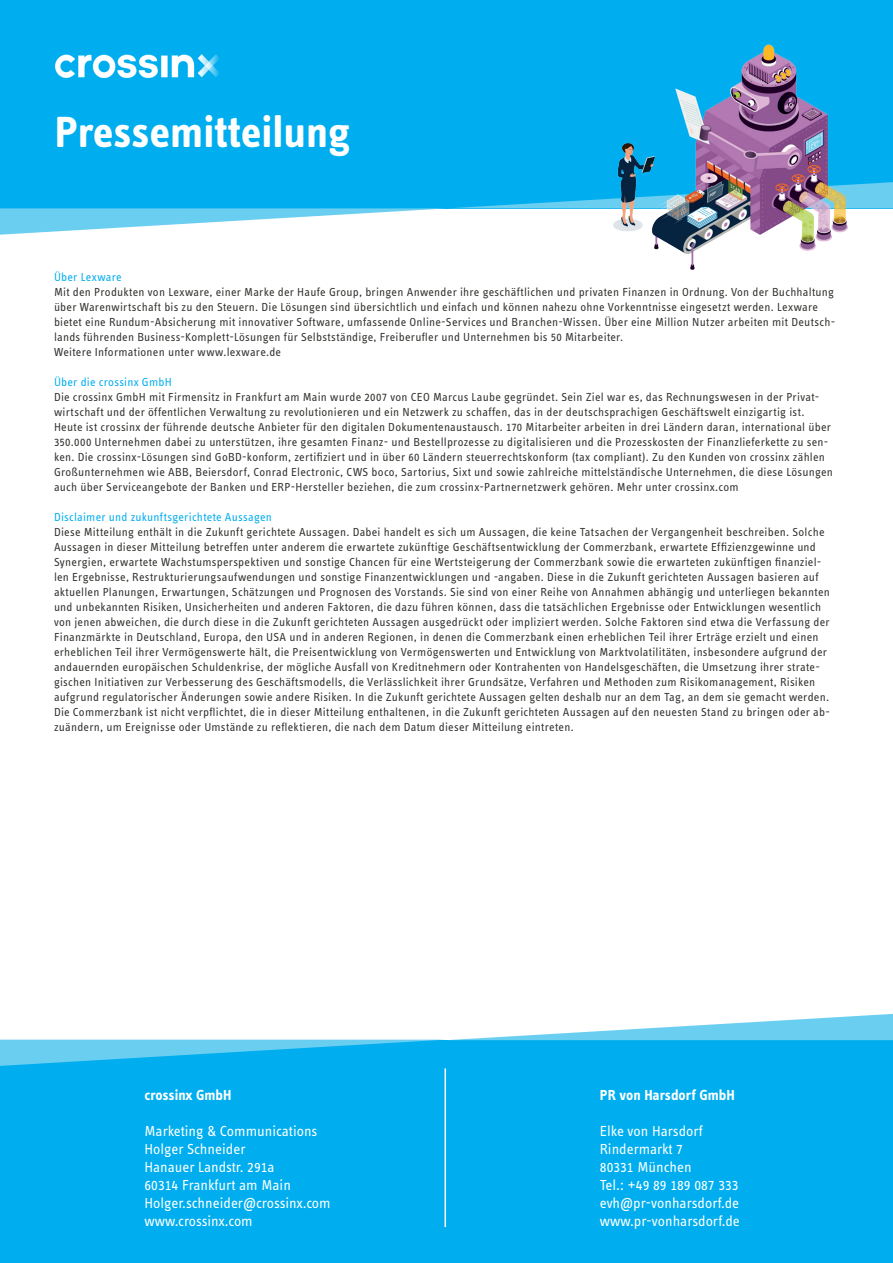
<style>
.page{position:relative;width:893px;height:1263px;background:#fff}
.page>*{position:absolute;margin:0;border:0;box-sizing:border-box;transform-origin:0 0}
.t1{font:45px "Info Text Bold Tf";color:#fff}
.t2{font:15px/18px "Info Text Regular Tf";color:#fff}
.t3{font:15px "Info Text Bold Tf";color:#fff}
.t4{font:12px/15px "Info Text Regular Tf";letter-spacing:.02em;color:#31342f}
.t5{font:12px "Info Text Regular Tf";letter-spacing:.02em;color:#00aeef}
</style>
<div class="page">
<div style="left:0;top:1040px;width:893px;height:223px;background:#00aeef"></div>
<div style="left:0;top:0;width:893px;height:208px;background:#00aeef"></div>
<hr style="left:444px;top:1068px;width:2px;height:159px;background:#fff">
<img style="left:55px;top:54px;width:164px;height:23px">
<svg style="left:0;top:182px;width:893px;height:53px"></svg>
<img style="left:611px;top:44px;width:238px;height:226px">
<svg style="left:0;top:1014px;width:893px;height:52px"></svg>
<h1 class="t1" style="left:55px;top:106px;width:297px">Pressemitteilung</h1>
<p class="t5" style="left:54px;top:270px;width:69px">Über Lexware</p>
<p class="t4" style="left:54px;top:284px;width:783px">Mit den Produkten von Lexware, einer Marke der Haufe Group, bringen Anwender ihre geschäftlichen und privaten Finanzen in Ordnung. Von der Buchhaltung über Warenwirtschaft bis zu den Steuern. Die Lösungen sind übersichtlich und einfach und können nahezu ohne Vorkenntnisse eingesetzt werden. Lexware bietet eine Rundum-Absicherung mit innovativer Software, umfassende Online-Services und Branchen-Wissen. Über eine Million Nutzer arbeiten mit Deutsch&shy;lands führenden Business-Komplett-Lösungen für Selbstständige, Freiberufler und Unternehmen bis 50 Mitarbeiter.<br>Weitere Informationen unter www.lexware.de</p>
<p class="t5" style="left:54px;top:375px;width:119px">Über die crossinx GmbH</p>
<p class="t4" style="left:54px;top:389px;width:780px">Die crossinx GmbH mit Firmensitz in Frankfurt am Main wurde 2007 von CEO Marcus Laube gegründet. Sein Ziel war es, das Rechnungswesen in der Privat&shy;wirtschaft und der öffentlichen Verwaltung zu revolutionieren und ein Netzwerk zu schaffen, das in der deutschsprachigen Geschäftswelt einzigartig ist.<br>Heute ist crossinx der führende deutsche Anbieter für den digitalen Dokumentenaustausch. 170 Mitarbeiter arbeiten in drei Ländern daran, international über 350.000 Unternehmen dabei zu unterstützen, ihre gesamten Finanz- und Bestellprozesse zu digitalisieren und die Prozesskosten der Finanzlieferkette zu sen&shy;ken. Die crossinx-Lösungen sind GoBD-konform, zertifiziert und in über 60 Ländern steuerrechtskonform (tax compliant). Zu den Kunden von crossinx zählen Großunternehmen wie ABB, Beiersdorf, Conrad Electronic, CWS boco, Sartorius, Sixt und sowie zahlreiche mittelständische Unternehmen, die diese Lösungen auch über Serviceangebote der Banken und ERP-Hersteller beziehen, die zum crossinx-Partnernetzwerk gehören. Mehr unter crossinx.com</p>
<p class="t5" style="left:54px;top:510px;width:220px">Disclaimer und zukunftsgerichtete Aussagen</p>
<p class="t4" style="left:54px;top:524px;width:777px">Diese Mitteilung enthält in die Zukunft gerichtete Aussagen. Dabei handelt es sich um Aussagen, die keine Tatsachen der Vergangenheit beschreiben. Solche Aussagen in dieser Mitteilung betreffen unter anderem die erwartete zukünftige Geschäftsentwicklung der Commerzbank, erwartete Effizienzgewinne und Synergien, erwartete Wachstumsperspektiven und sonstige Chancen für eine Wertsteigerung der Commerzbank sowie die erwarteten zukünftigen finanziel&shy;len Ergebnisse, Restrukturierungsaufwendungen und sonstige Finanzentwicklungen und -angaben. Diese in die Zukunft gerichteten Aussagen basieren auf aktuellen Planungen, Erwartungen, Schätzungen und Prognosen des Vorstands. Sie sind von einer Reihe von Annahmen abhängig und unterliegen bekannten und unbekannten Risiken, Unsicherheiten und anderen Faktoren, die dazu führen können, dass die tatsächlichen Ergebnisse oder Entwicklungen wesentlich von jenen abweichen, die durch diese in die Zukunft gerichteten Aussagen ausgedrückt oder impliziert werden. Solche Faktoren sind etwa die Verfassung der Finanzmärkte in Deutschland, Europa, den USA und in anderen Regionen, in denen die Commerzbank einen erheblichen Teil ihrer Erträge erzielt und einen erheblichen Teil ihrer Vermögenswerte hält, die Preisentwicklung von Vermögenswerten und Entwicklung von Marktvolatilitäten, insbesondere aufgrund der andauernden europäischen Schuldenkrise, der mögliche Ausfall von Kreditnehmern oder Kontrahenten von Handelsgeschäften, die Umsetzung ihrer strate&shy;gischen Initiativen zur Verbesserung des Geschäftsmodells, die Verlässlichkeit ihrer Grundsätze, Verfahren und Methoden zum Risikomanagement, Risiken aufgrund regulatorischer Änderungen sowie andere Risiken. In die Zukunft gerichtete Aussagen gelten deshalb nur an dem Tag, an dem sie gemacht werden.<br>Die Commerzbank ist nicht verpflichtet, die in dieser Mitteilung enthaltenen, in die Zukunft gerichteten Aussagen auf den neuesten Stand zu bringen oder ab&shy;zuändern, um Ereignisse oder Umstände zu reflektieren, die nach dem Datum dieser Mitteilung eintreten.</p>
<p class="t3" style="left:145px;top:1087px;width:88px">crossinx GmbH</p>
<p class="t2" style="left:145px;top:1122px;width:188px">Marketing &amp; Communications<br>Holger Schneider<br>Hanauer Landstr. 291a<br>60314 Frankfurt am Main<br>Holger.schneider@crossinx.com www.crossinx.com</p>
<p class="t3" style="left:600px;top:1087px;width:136px">PR von Harsdorf GmbH</p>
<p class="t2" style="left:600px;top:1122px;width:141px">Elke von Harsdorf<br>Rindermarkt 7<br>80331 München<br>Tel.: +49 89 189 087 333 evh@pr-vonharsdorf.de www.pr-vonharsdorf.de</p>
</div>
